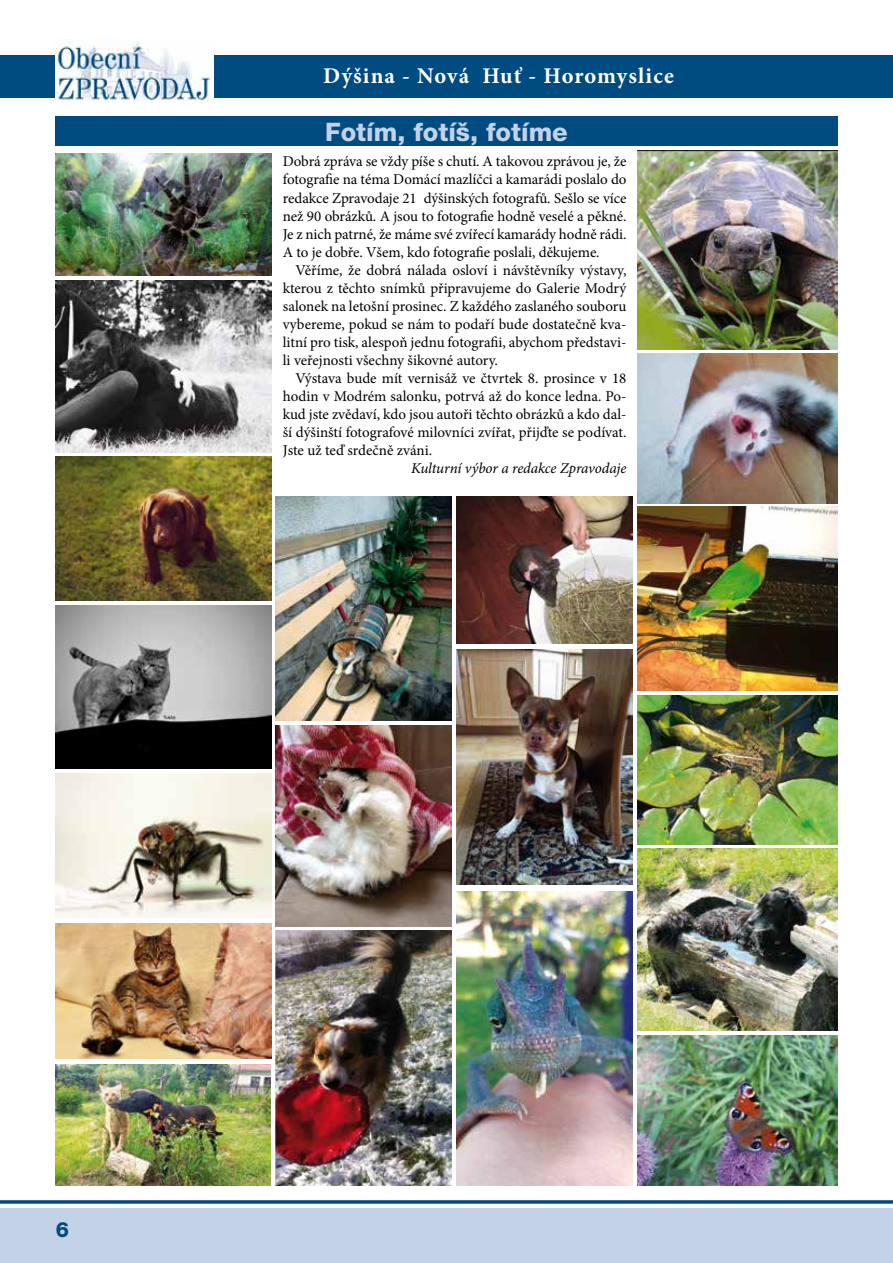
<style>
.page{position:relative;width:893px;height:1263px;background:#fff}
.page>*{position:absolute;margin:0;border:0;box-sizing:border-box;transform-origin:0 0}
.t1{font:800 25.5px "Helvetica Neue CE";color:#c3d2e7}
.t2{font:700 22.5px "Minion Pro";letter-spacing:.045em;color:#fff}
.t3{font:800 21px "Helvetica Neue CE";color:#004b80}
.t4{font:15px/18px "Minion Pro";letter-spacing:-.005em;color:#000;text-align:justify}
.t5{font:italic 15px "Minion Pro";letter-spacing:-.005em;color:#000}
</style>
<div class="page">
<div style="left:0;top:1208px;width:893px;height:55px;background:#c3d2e7"></div>
<div style="left:0;top:55px;width:893px;height:43px;background:#004b80"></div>
<img style="left:55px;top:40px;width:158px;height:62px">
<hr style="left:0;top:1200px;width:893px;height:3px;background:#004b80">
<div style="left:55px;top:116px;width:783px;height:30px;background:#004b80"></div>
<img style="left:55px;top:774px;width:216px;height:143px">
<img style="left:275px;top:726px;width:177px;height:200px">
<img style="left:55px;top:457px;width:216px;height:143px">
<img style="left:55px;top:606px;width:216px;height:162px">
<img style="left:638px;top:695px;width:200px;height:149px">
<img style="left:55px;top:154px;width:216px;height:121px">
<img style="left:55px;top:280px;width:216px;height:173px">
<img style="left:638px;top:507px;width:200px;height:183px">
<img style="left:638px;top:354px;width:200px;height:150px">
<img style="left:638px;top:848px;width:200px;height:183px">
<img style="left:55px;top:923px;width:216px;height:136px">
<img style="left:456px;top:891px;width:177px;height:294px">
<img style="left:638px;top:151px;width:200px;height:199px">
<img style="left:275px;top:931px;width:177px;height:254px">
<img style="left:56px;top:1064px;width:215px;height:121px">
<img style="left:638px;top:1035px;width:200px;height:150px">
<img style="left:456px;top:649px;width:177px;height:236px">
<img style="left:456px;top:496px;width:177px;height:147px">
<img style="left:275px;top:496px;width:177px;height:224px">
<h2 class="t2" style="left:323px;top:60px;width:352px">Dýšina - Nová Huť - Horomyslice</h2>
<h1 class="t1" style="left:325px;top:118px;width:244px">Fotím, fotíš, fotíme</h1>
<p class="t4" style="left:283px;top:153px;width:345px">Dobrá zpráva se vždy píše s chutí. A takovou zprávou je, že fotografie na téma Domácí mazlíčci a kamarádi poslalo do redakce Zpravodaje 21 dýšinských fotografů. Sešlo se více než 90 obrázků. A jsou to fotografie hodně veselé a pěkné.<br>Je z nich patrné, že máme své zvířecí kamarády hodně rádi.<br>A to je dobře. Všem, kdo fotografie poslali, děkujeme.</p>
<p class="t4" style="left:283px;top:261px;width:345px;text-indent:13px">Věříme, že dobrá nálada osloví i návštěvníky výstavy, kterou z těchto snímků připravujeme do Galerie Modrý salonek na letošní prosinec. Z každého zaslaného souboru vybereme, pokud se nám to podaří bude dostatečně kva&shy;litní pro tisk, alespoň jednu fotografii, abychom představi&shy;li veřejnosti všechny šikovné autory.</p>
<p class="t4" style="left:283px;top:369px;width:345px;text-indent:13px">Výstava bude mít vernisáž ve čtvrtek 8. prosince v 18 hodin v Modrém salonku, potrvá až do konce ledna. Po&shy;kud jste zvědaví, kdo jsou autoři těchto obrázků a kdo dal&shy;ší dýšinští fotografové milovníci zvířat, přijďte se podívat.<br>Jste už teď srdečně zváni.</p>
<p class="t5" style="left:411px;top:457px;width:217px">Kulturní výbor a redakce Zpravodaje</p>
<h3 class="t3" style="left:56px;top:1219px;width:15px">6</h3>
</div>
